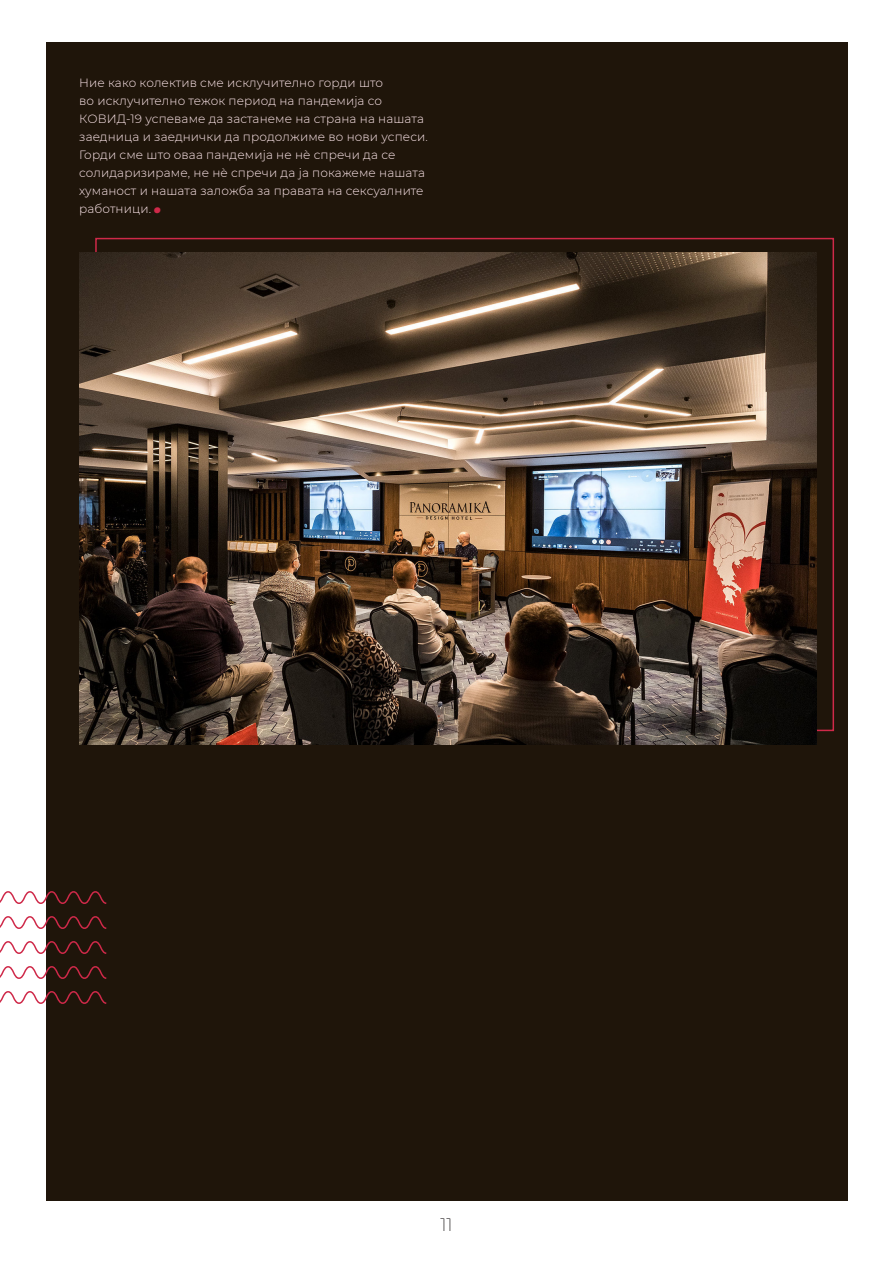
<style>
.page{position:relative;width:893px;height:1263px;background:#fff}
.page>*{position:absolute;margin:0;border:0;box-sizing:border-box;transform-origin:0 0}
.text{font:italic 800 27px "Montserrat";color:#cf2949}
.t1{font:100 18px "Montserrat";color:#231f20}
.text-2{font:300 12px/18px "Montserrat";letter-spacing:.01em;color:#ffe8ec}
.s1{color:#fff}
</style>
<div class="page">
<div style="left:47px;top:43px;width:801px;height:1158px;background:#1f150a"></div>
<img style="left:79px;top:253px;width:738px;height:491px">
<svg style="left:0;top:890px;width:107px;height:115px"></svg>
<p class="text-2" style="left:79px;top:73px;width:350px">Ние како колектив сме исклучително горди што<br>во исклучително тежок период на пандемија со КОВИД-19 успеваме да застанеме на страна на нашата заедница и заеднички да продолжиме во нови успеси.<br>Горди сме што оваа пандемија не нѐ спречи да се солидаризираме, не нѐ спречи да ја покажеме нашата хуманост и нашата заложба за правата на сексуалните работници<span class="s1">.</span></p>
<p class="text" style="left:154px;top:183px;width:9px">.</p>
<h2 class="t1" style="left:440px;top:1212px;width:14px">11</h2>
</div>
